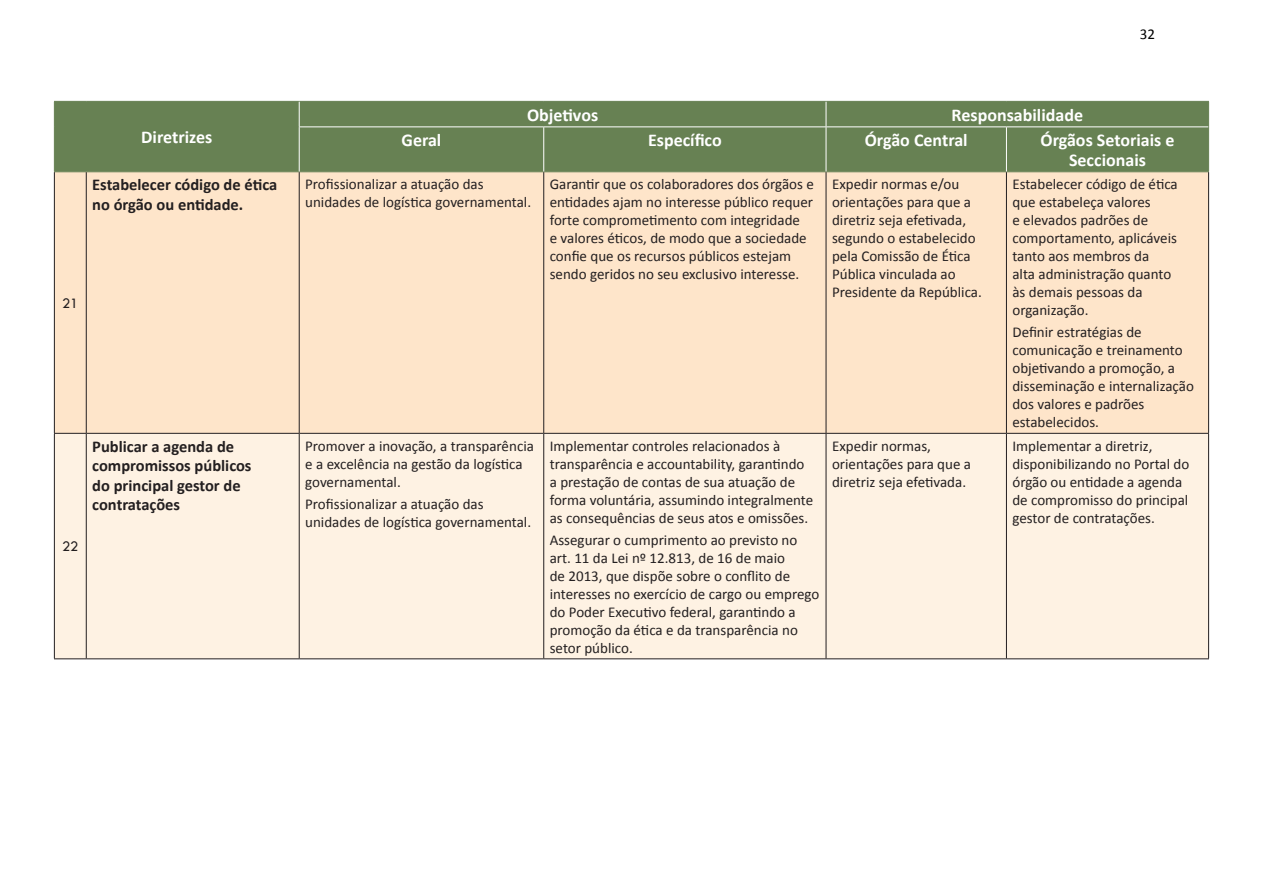
<style>
.page{position:relative;width:1263px;height:893px;background:#fff}
.page>*{position:absolute;margin:0;border:0;box-sizing:border-box;transform-origin:0 0}
.z_TABELA_TÍTULO_12{font:700 18px/19.4px "Calibri";color:#fff;text-align:center}
.z_TABELA_TEXTO_BOLD{font:700 16.5px/19.5px "Calibri";color:#231f20}
.z_TABELA_TEXTO{font:15px/18px "Calibri";color:#231f20}
.z_TABELA__NÚMERO{font:15px "Tw Cen";color:#231f20}
.t1{font:15px "Calibri";color:#000}
</style>
<div class="page">
<div style="left:55px;top:102px;width:1153px;height:69px;background:#678153"></div>
<div style="left:55px;top:172px;width:1153px;height:261px;background:#fee5ca"></div>
<div style="left:55px;top:434px;width:1153px;height:224px;background:#fef2e3"></div>
<hr style="left:54px;top:101px;width:32px;height:1px;background:#678153">
<svg style="left:54px;top:102px;width:1px;height:25px"></svg>
<hr style="left:86px;top:101px;width:213px;height:1px;background:#678153">
<hr style="left:54px;top:127px;width:1px;height:44px;background:#678153">
<hr style="left:54px;top:171px;width:32px;height:1px;background:#678153">
<hr style="left:86px;top:171px;width:213px;height:1px;background:#678153">
<hr style="left:299px;top:101px;width:245px;height:1px;background:#678153">
<hr style="left:544px;top:101px;width:282px;height:1px;background:#678153">
<hr style="left:826px;top:101px;width:180px;height:1px;background:#678153">
<hr style="left:1006px;top:101px;width:203px;height:1px;background:#678153">
<svg style="left:1208px;top:102px;width:1px;height:25px"></svg>
<hr style="left:1208px;top:127px;width:1px;height:44px;background:#678153">
<hr style="left:299px;top:171px;width:245px;height:1px;background:#678153">
<hr style="left:544px;top:171px;width:282px;height:1px;background:#678153">
<hr style="left:826px;top:171px;width:180px;height:1px;background:#678153">
<hr style="left:1006px;top:171px;width:203px;height:1px;background:#678153">
<svg style="left:299px;top:102px;width:1px;height:24px"></svg>
<svg style="left:826px;top:102px;width:1px;height:24px"></svg>
<hr style="left:299px;top:126px;width:245px;height:1px;background:#fff">
<hr style="left:299px;top:127px;width:1px;height:44px;background:#fff">
<hr style="left:544px;top:126px;width:282px;height:1px;background:#fff">
<hr style="left:543px;top:127px;width:1px;height:44px;background:#fff">
<hr style="left:826px;top:126px;width:180px;height:1px;background:#fff">
<hr style="left:826px;top:127px;width:1px;height:44px;background:#fff">
<hr style="left:1006px;top:126px;width:202px;height:1px;background:#fff">
<hr style="left:1006px;top:127px;width:1px;height:44px;background:#fff">
<hr style="left:54px;top:172px;width:1px;height:261px;background:#231f20">
<hr style="left:86px;top:172px;width:1px;height:261px;background:#231f20">
<hr style="left:299px;top:172px;width:1px;height:261px;background:#231f20">
<hr style="left:543px;top:172px;width:1px;height:261px;background:#231f20">
<hr style="left:826px;top:172px;width:1px;height:261px;background:#231f20">
<hr style="left:1006px;top:172px;width:1px;height:261px;background:#231f20">
<hr style="left:1208px;top:172px;width:1px;height:261px;background:#231f20">
<hr style="left:54px;top:433px;width:32px;height:1px;background:#231f20">
<hr style="left:54px;top:434px;width:1px;height:224px;background:#231f20">
<hr style="left:86px;top:433px;width:213px;height:1px;background:#231f20">
<hr style="left:86px;top:434px;width:1px;height:224px;background:#231f20">
<hr style="left:299px;top:433px;width:245px;height:1px;background:#231f20">
<hr style="left:299px;top:434px;width:1px;height:224px;background:#231f20">
<hr style="left:544px;top:433px;width:282px;height:1px;background:#231f20">
<hr style="left:543px;top:434px;width:1px;height:224px;background:#231f20">
<hr style="left:826px;top:433px;width:180px;height:1px;background:#231f20">
<hr style="left:826px;top:434px;width:1px;height:224px;background:#231f20">
<hr style="left:1006px;top:433px;width:203px;height:1px;background:#231f20">
<hr style="left:1006px;top:434px;width:1px;height:224px;background:#231f20">
<hr style="left:1208px;top:434px;width:1px;height:224px;background:#231f20">
<hr style="left:54px;top:658px;width:32px;height:1px;background:#231f20">
<hr style="left:86px;top:658px;width:213px;height:1px;background:#231f20">
<hr style="left:299px;top:658px;width:245px;height:1px;background:#231f20">
<hr style="left:544px;top:658px;width:282px;height:1px;background:#231f20">
<hr style="left:826px;top:658px;width:180px;height:1px;background:#231f20">
<hr style="left:1006px;top:658px;width:203px;height:1px;background:#231f20">
<p class="t1" style="left:1140px;top:24px;width:17px">32</p>
<p class="z_TABELA__NÚMERO" style="left:62px;top:294px;width:18px">21</p>
<p class="z_TABELA__NÚMERO" style="left:62px;top:537px;width:18px">22</p>
<p class="z_TABELA_TÍTULO_12" style="left:141px;top:128px;width:73px">Diretrizes</p>
<p class="z_TABELA_TÍTULO_12" style="left:527px;top:105px;width:73px">Objetivos</p>
<p class="z_TABELA_TÍTULO_12" style="left:952px;top:105px;width:133px">Responsabilidade</p>
<p class="z_TABELA_TÍTULO_12" style="left:402px;top:131px;width:41px">Geral</p>
<p class="z_TABELA_TÍTULO_12" style="left:648px;top:131px;width:75px">Específico</p>
<p class="z_TABELA_TÍTULO_12" style="left:865px;top:131px;width:104px">Órgão Central</p>
<p class="z_TABELA_TÍTULO_12" style="left:1040px;top:131px;width:136px">Órgãos Setoriais e<br>Seccionais</p>
<p class="z_TABELA_TEXTO_BOLD" style="left:92px;top:175px;width:187px">Estabelecer código de ética no órgão ou entidade.</p>
<p class="z_TABELA_TEXTO" style="left:305px;top:175px;width:227px">Profissionalizar a atuação das unidades de logística governamental.</p>
<p class="z_TABELA_TEXTO" style="left:550px;top:175px;width:266px">Garantir que os colaboradores dos órgãos e entidades ajam no interesse público requer forte comprometimento com integridade<br>e valores éticos, de modo que a sociedade confie que os recursos públicos estejam sendo geridos no seu exclusivo interesse.</p>
<p class="z_TABELA_TEXTO" style="left:832px;top:175px;width:151px">Expedir normas e/ou orientações para que a diretriz seja efetivada, segundo o estabelecido pela Comissão de Ética<br>Pública vinculada ao<br>Presidente da República.</p>
<p class="z_TABELA_TEXTO" style="left:1012px;top:175px;width:167px">Estabelecer código de ética que estabeleça valores<br>e elevados padrões de comportamento, aplicáveis tanto aos membros da<br>alta administração quanto às demais pessoas da organização.</p>
<p class="z_TABELA_TEXTO" style="left:1012px;top:323px;width:183px">Definir estratégias de comunicação e treinamento objetivando a promoção, a disseminação e internalização dos valores e padrões estabelecidos.</p>
<p class="z_TABELA_TEXTO_BOLD" style="left:92px;top:436px;width:161px">Publicar a agenda de compromissos públicos do principal gestor de contratações</p>
<p class="z_TABELA_TEXTO" style="left:305px;top:437px;width:230px">Promover a inovação, a transparência e a excelência na gestão da logística governamental.</p>
<p class="z_TABELA_TEXTO" style="left:305px;top:495px;width:227px">Profissionalizar a atuação das unidades de logística governamental.</p>
<p class="z_TABELA_TEXTO" style="left:550px;top:437px;width:265px">Implementar controles relacionados à transparência e accountability, garantindo a prestação de contas de sua atuação de forma voluntária, assumindo integralmente as consequências de seus atos e omissões.</p>
<p class="z_TABELA_TEXTO" style="left:550px;top:531px;width:271px">Assegurar o cumprimento ao previsto no art. 11 da Lei nº 12.813, de 16 de maio<br>de 2013, que dispõe sobre o conflito de interesses no exercício de cargo ou emprego do Poder Executivo federal, garantindo a promoção da ética e da transparência no setor público.</p>
<p class="z_TABELA_TEXTO" style="left:832px;top:437px;width:141px">Expedir normas, orientações para que a diretriz seja efetivada.</p>
<p class="z_TABELA_TEXTO" style="left:1012px;top:437px;width:178px">Implementar a diretriz, disponibilizando no Portal do órgão ou entidade a agenda de compromisso do principal gestor de contratações.</p>
</div>
